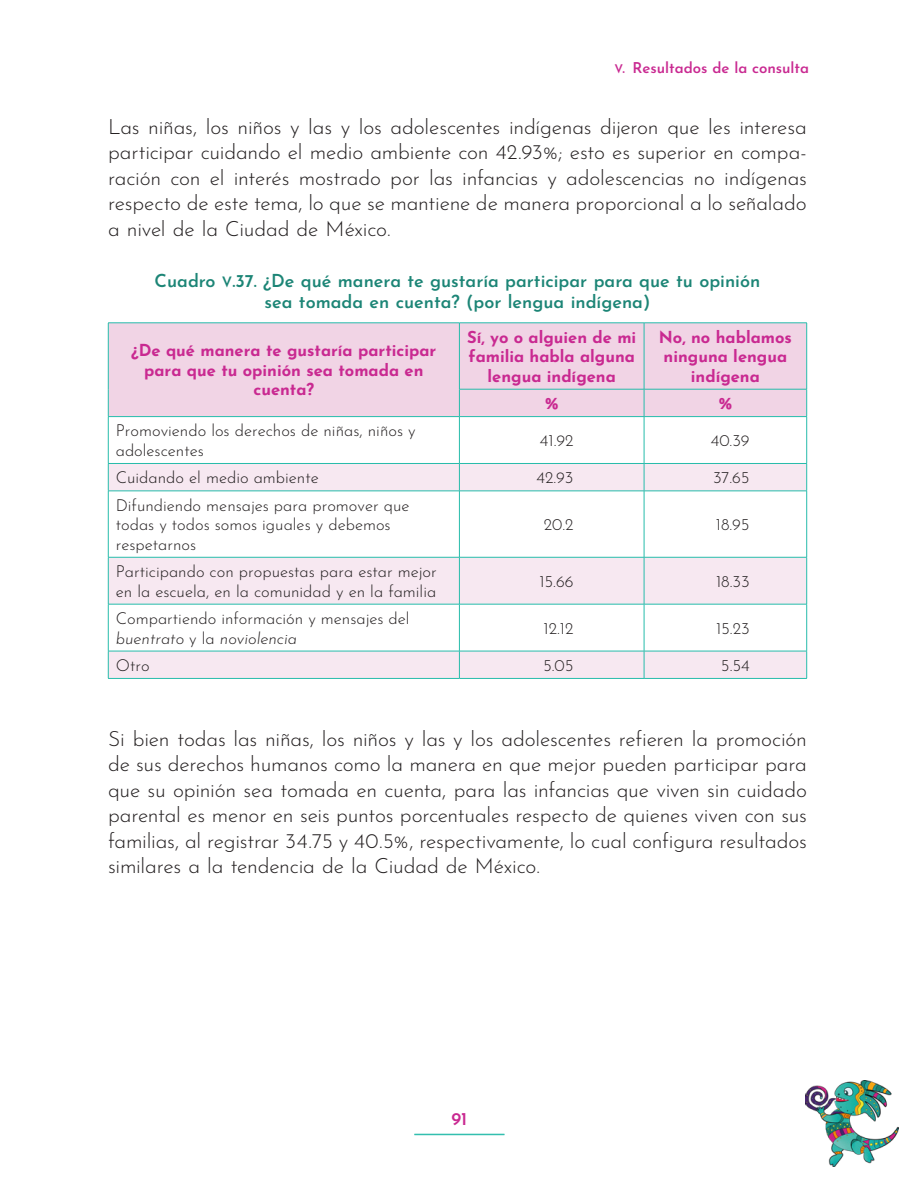
<style>
.page{position:relative;width:915px;height:1191px;background:#fff}
.page>*{position:absolute;margin:0;border:0;box-sizing:border-box;transform-origin:0 0}
.Texto_s_s{font:300 21px/25.5px "Josefin Sans";letter-spacing:-.01em;color:#231f20;text-align:justify}
.Cuadro_titulo{font:600 18px/21px "Josefin Sans";color:#1c8576;text-align:center}
.t1{font:600 18px "Josefin Sans";color:#c92991}
.Cuadro_texto{font:300 16.5px/19.5px "Josefin Sans";color:#231f20}
.Cuadro_cabeza{font:700 16.5px/19.5px "Josefin Sans";color:#c92991;text-align:center}
.t2{font:600 15px "Josefin Sans";color:#c92991}
.s1{font-family:"Josefin Sans Semi Bold SC800";font-weight:400;font-size:12px}
.s2{font-family:"Josefin Sans Semi Bold SC800";font-weight:400;font-size:14.4px}
.s3{font-family:"Josefin Sans Semi Bold SC800";font-weight:400}
.s4{font-weight:100;font-style:italic}
</style>
<div class="page">
<hr style="left:414px;top:1134px;width:90px;height:1px;background:#27bcab">
<img style="left:805px;top:1080px;width:93px;height:87px">
<div style="left:109px;top:323px;width:697px;height:93px;background:#f1d4e5"></div>
<svg style="left:109px;top:464px;width:697px;height:214px"></svg>
<hr style="left:108px;top:322px;width:351px;height:1px;background:#27bcab">
<hr style="left:108px;top:323px;width:1px;height:66px;background:#27bcab">
<hr style="left:459px;top:322px;width:185px;height:1px;background:#27bcab">
<hr style="left:459px;top:323px;width:1px;height:66px;background:#27bcab">
<hr style="left:644px;top:322px;width:162px;height:1px;background:#27bcab">
<hr style="left:643px;top:323px;width:1px;height:66px;background:#27bcab">
<hr style="left:806px;top:323px;width:1px;height:66px;background:#27bcab">
<svg style="left:108px;top:389px;width:1px;height:27px"></svg>
<svg style="left:459px;top:390px;width:1px;height:26px"></svg>
<svg style="left:643px;top:390px;width:1px;height:26px"></svg>
<svg style="left:806px;top:389px;width:1px;height:27px"></svg>
<hr style="left:459px;top:389px;width:185px;height:1px;background:#27bcab">
<hr style="left:644px;top:389px;width:162px;height:1px;background:#27bcab">
<hr style="left:108px;top:416px;width:351px;height:1px;background:#27bcab">
<hr style="left:108px;top:417px;width:1px;height:46px;background:#27bcab">
<hr style="left:459px;top:416px;width:185px;height:1px;background:#27bcab">
<hr style="left:459px;top:417px;width:1px;height:46px;background:#27bcab">
<hr style="left:644px;top:416px;width:162px;height:1px;background:#27bcab">
<hr style="left:643px;top:417px;width:1px;height:46px;background:#27bcab">
<hr style="left:806px;top:417px;width:1px;height:46px;background:#27bcab">
<hr style="left:108px;top:463px;width:351px;height:1px;background:#27bcab">
<svg style="left:108px;top:464px;width:1px;height:26px"></svg>
<hr style="left:459px;top:463px;width:185px;height:1px;background:#27bcab">
<svg style="left:459px;top:464px;width:1px;height:26px"></svg>
<hr style="left:644px;top:463px;width:162px;height:1px;background:#27bcab">
<svg style="left:643px;top:464px;width:1px;height:26px"></svg>
<svg style="left:806px;top:464px;width:1px;height:27px"></svg>
<hr style="left:108px;top:604px;width:1px;height:47px;background:#27bcab">
<hr style="left:459px;top:604px;width:1px;height:47px;background:#27bcab">
<hr style="left:643px;top:604px;width:1px;height:47px;background:#27bcab">
<hr style="left:806px;top:604px;width:1px;height:47px;background:#27bcab">
<hr style="left:108px;top:490px;width:351px;height:1px;background:#27bcab">
<hr style="left:108px;top:491px;width:1px;height:66px;background:#27bcab">
<hr style="left:459px;top:490px;width:185px;height:1px;background:#27bcab">
<hr style="left:459px;top:491px;width:1px;height:66px;background:#27bcab">
<hr style="left:644px;top:490px;width:162px;height:1px;background:#27bcab">
<hr style="left:643px;top:491px;width:1px;height:66px;background:#27bcab">
<hr style="left:806px;top:491px;width:1px;height:66px;background:#27bcab">
<hr style="left:108px;top:557px;width:351px;height:1px;background:#27bcab">
<hr style="left:108px;top:557px;width:1px;height:47px;background:#27bcab">
<hr style="left:459px;top:557px;width:185px;height:1px;background:#27bcab">
<hr style="left:459px;top:557px;width:1px;height:47px;background:#27bcab">
<hr style="left:644px;top:557px;width:162px;height:1px;background:#27bcab">
<hr style="left:643px;top:557px;width:1px;height:47px;background:#27bcab">
<hr style="left:806px;top:557px;width:1px;height:47px;background:#27bcab">
<hr style="left:108px;top:604px;width:351px;height:1px;background:#27bcab">
<hr style="left:459px;top:604px;width:185px;height:1px;background:#27bcab">
<hr style="left:644px;top:604px;width:162px;height:1px;background:#27bcab">
<hr style="left:108px;top:651px;width:351px;height:1px;background:#27bcab">
<svg style="left:108px;top:651px;width:1px;height:27px"></svg>
<hr style="left:459px;top:651px;width:185px;height:1px;background:#27bcab">
<svg style="left:459px;top:651px;width:1px;height:27px"></svg>
<hr style="left:644px;top:651px;width:162px;height:1px;background:#27bcab">
<svg style="left:643px;top:651px;width:1px;height:27px"></svg>
<svg style="left:806px;top:651px;width:1px;height:27px"></svg>
<hr style="left:108px;top:678px;width:351px;height:1px;background:#27bcab">
<hr style="left:459px;top:678px;width:185px;height:1px;background:#27bcab">
<hr style="left:644px;top:678px;width:162px;height:1px;background:#27bcab">
<p class="t2" style="left:614px;top:57px;width:196px"><span class="s1">v</span>. Resultados de la consulta</p>
<p class="Texto_s_s" style="left:108px;top:112px;width:700px">Las niñas, los niños y las y los adolescentes indígenas dijeron que les interesa participar cuidando el medio ambiente con 42.93%; esto es superior en compa&shy;ración con el interés mostrado por las infancias y adolescencias no indígenas respecto de este tema, lo que se mantiene de manera proporcional a lo señalado a nivel de la Ciudad de México.</p>
<p class="Cuadro_titulo" style="left:155px;top:268px;width:607px">Cuadro <span class="s2">v</span><span class="s3">.</span>37. ¿De qué manera te gustaría participar para que tu opinión sea tomada en cuenta? (por lengua indígena)</p>
<p class="Cuadro_cabeza" style="left:131px;top:339px;width:306px">¿De qué manera te gustaría participar para que tu opinión sea tomada en cuenta?</p>
<p class="Cuadro_cabeza" style="left:467px;top:326px;width:171px">Sí, yo o alguien de mi familia habla alguna lengua indígena</p>
<p class="Cuadro_cabeza" style="left:658px;top:326px;width:134px">No, no hablamos ninguna lengua indígena</p>
<p class="Cuadro_cabeza" style="left:545px;top:392px;width:15px">%</p>
<p class="Cuadro_cabeza" style="left:718px;top:392px;width:15px">%</p>
<p class="Cuadro_texto" style="left:116px;top:419px;width:301px">Promoviendo los derechos de niñas, niños y adolescentes</p>
<p class="Cuadro_texto" style="left:539px;top:429px;width:35px">41.92</p>
<p class="Cuadro_texto" style="left:710px;top:429px;width:40px">40.39</p>
<p class="Cuadro_texto" style="left:116px;top:466px;width:204px">Cuidando el medio ambiente</p>
<p class="Cuadro_texto" style="left:536px;top:466px;width:38px">42.93</p>
<p class="Cuadro_texto" style="left:712px;top:466px;width:38px">37.65</p>
<p class="Cuadro_texto" style="left:116px;top:494px;width:295px">Difundiendo mensajes para promover que todas y todos somos iguales y debemos respetarnos</p>
<p class="Cuadro_texto" style="left:543px;top:513px;width:31px">20.2</p>
<p class="Cuadro_texto" style="left:715px;top:513px;width:35px">18.95</p>
<p class="Cuadro_texto" style="left:116px;top:560px;width:322px">Participando con propuestas para estar mejor en la escuela, en la comunidad y en la familia</p>
<p class="Cuadro_texto" style="left:539px;top:570px;width:36px">15.66</p>
<p class="Cuadro_texto" style="left:715px;top:570px;width:35px">18.33</p>
<p class="Cuadro_texto" style="left:116px;top:607px;width:295px">Compartiendo información y mensajes del <span class="s4">buentrato</span> y la <span class="s4">noviolencia</span></p>
<p class="Cuadro_texto" style="left:543px;top:617px;width:31px">12.12</p>
<p class="Cuadro_texto" style="left:715px;top:617px;width:35px">15.23</p>
<p class="Cuadro_texto" style="left:116px;top:654px;width:35px">Otro</p>
<p class="Cuadro_texto" style="left:543px;top:654px;width:32px">5.05</p>
<p class="Cuadro_texto" style="left:720px;top:654px;width:30px">5.54</p>
<p class="Texto_s_s" style="left:108px;top:724px;width:700px">Si bien todas las niñas, los niños y las y los adolescentes refieren la promoción de sus derechos humanos como la manera en que mejor pueden participar para que su opinión sea tomada en cuenta, para las infancias que viven sin cuidado parental es menor en seis puntos porcentuales respecto de quienes viven con sus familias, al registrar 34.75 y 40.5%, respectivamente, lo cual configura resultados similares a la tendencia de la Ciudad de México.</p>
<p class="t1" style="left:451px;top:1105px;width:17px">91</p>
</div>
